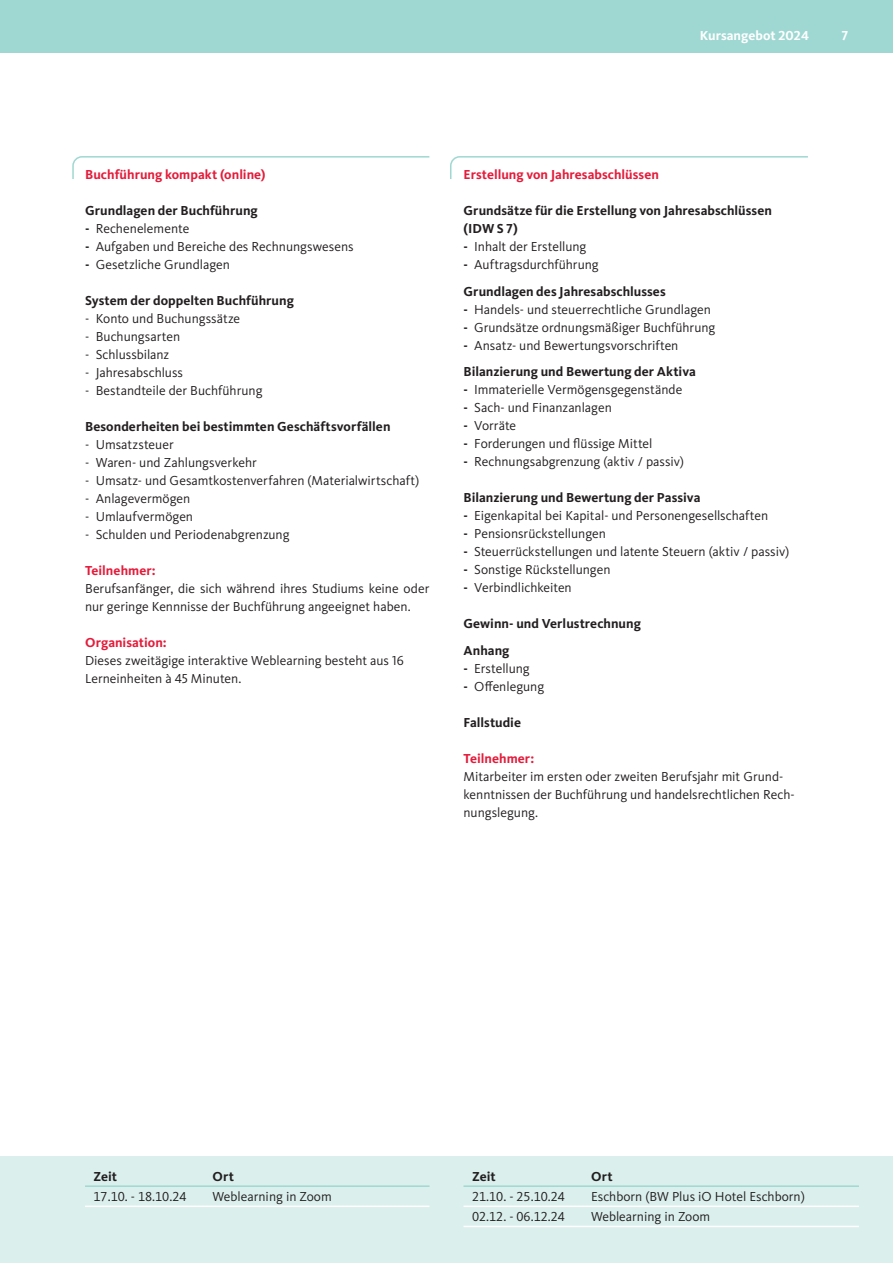
<style>
.page{position:relative;width:893px;height:1263px;background:#fff}
.page>*{position:absolute;margin:0;border:0;box-sizing:border-box;transform-origin:0 0}
.Copy_Kieviet_9_12_pt{font:13.5px "Kievit IDW";color:#231f20}
.Subhead_Kieviet_9_12_bold{font:13.5px/18px "Kievit IDW";color:#231f20}
.Subhead_Kieviet_9_12_bold-2{font:700 13.5px/18px "Kievit IDW";letter-spacing:.005em;color:#231f20}
.Copy_Kieviet_9_12_pt_Blocksatz{font:13.5px/18px "Kievit IDW";color:#231f20}
.Subhead_Kieviet_9_12_bold-3{font:700 13.5px "Kievit IDW";letter-spacing:.005em;color:#e41c3b}
.Copy_Kieviet_9_12_pt-2{font:13.5px "Kievit IDW Tab";color:#231f20}
.Copy_Kieviet_9_12_pt_Tabelle{font:13.5px "Kievit IDW Tab";color:#231f20}
.t1{font:700 13.5px "Kievit IDW";letter-spacing:.005em;color:#fff}
.Copy_Kieviet_9_12_pt_Tabelle-2{font:700 13.5px "Kievit IDW Tab";letter-spacing:.005em;color:#231f20}
.Copy_Kieviet_9_12_pt-3{font:700 13.5px "Kievit IDW";color:#231f20}
.s1{font-weight:700}
</style>
<div class="page">
<div style="left:0;top:0;width:893px;height:53px;background:#9fd8d2"></div>
<div style="left:0;top:1156px;width:893px;height:107px;background:#dbefed"></div>
<svg style="left:72px;top:156px;width:358px;height:23px"></svg>
<svg style="left:450px;top:156px;width:358px;height:23px"></svg>
<hr style="left:85px;top:1185px;width:344px;height:2px;background:#9fd8d2">
<hr style="left:85px;top:1205px;width:344px;height:2px;background:#fff">
<hr style="left:463px;top:1185px;width:396px;height:2px;background:#9fd8d2">
<hr style="left:463px;top:1205px;width:396px;height:2px;background:#fff">
<hr style="left:463px;top:1226px;width:396px;height:1px;background:#fff">
<p class="t1" style="left:700px;top:27px;width:111px">Kursangebot 2024</p>
<p class="t1" style="left:842px;top:27px;width:8px">7</p>
<p class="Subhead_Kieviet_9_12_bold-3" style="left:85px;top:167px;width:182px">Buchführung kompakt (online)</p>
<p class="Subhead_Kieviet_9_12_bold-2" style="left:85px;top:202px;width:174px">Grundlagen der Buchführung</p>
<p class="Copy_Kieviet_9_12_pt" style="left:85px;top:221px;width:106px"><span class="s1">-</span> Rechenelemente</p>
<p class="Copy_Kieviet_9_12_pt" style="left:85px;top:239px;width:270px"><span class="s1">-</span> Aufgaben und Bereiche des Rechnungswesens</p>
<p class="Copy_Kieviet_9_12_pt" style="left:85px;top:257px;width:146px"><span class="s1">-</span> Gesetzliche Grundlagen</p>
<p class="Subhead_Kieviet_9_12_bold-2" style="left:85px;top:292px;width:210px">System der doppelten Buchführung</p>
<p class="Subhead_Kieviet_9_12_bold" style="left:85px;top:310px;width:157px">- Konto und Buchungssätze</p>
<p class="Subhead_Kieviet_9_12_bold" style="left:85px;top:328px;width:97px">- Buchungsarten</p>
<p class="Subhead_Kieviet_9_12_bold" style="left:85px;top:346px;width:86px">- Schlussbilanz</p>
<p class="Subhead_Kieviet_9_12_bold" style="left:85px;top:364px;width:99px">- Jahresabschluss</p>
<p class="Subhead_Kieviet_9_12_bold" style="left:85px;top:382px;width:179px">- Bestandteile der Buchführung</p>
<p class="Subhead_Kieviet_9_12_bold-2" style="left:85px;top:418px;width:307px">Besonderheiten bei bestimmten Geschäftsvorfällen</p>
<p class="Subhead_Kieviet_9_12_bold" style="left:85px;top:436px;width:90px">- Umsatzsteuer</p>
<p class="Subhead_Kieviet_9_12_bold" style="left:85px;top:454px;width:173px">- Waren- und Zahlungsverkehr</p>
<p class="Subhead_Kieviet_9_12_bold" style="left:85px;top:472px;width:336px">- Umsatz- und Gesamtkostenverfahren (Materialwirtschaft)</p>
<p class="Subhead_Kieviet_9_12_bold" style="left:85px;top:490px;width:107px">- Anlagevermögen</p>
<p class="Subhead_Kieviet_9_12_bold" style="left:85px;top:508px;width:110px">- Umlaufvermögen</p>
<p class="Subhead_Kieviet_9_12_bold" style="left:85px;top:526px;width:206px">- Schulden und Periodenabgrenzung</p>
<p class="Subhead_Kieviet_9_12_bold-3" style="left:85px;top:563px;width:72px">Teilnehmer:</p>
<p class="Copy_Kieviet_9_12_pt_Blocksatz" style="left:85px;top:580px;width:346px">Berufsanfänger, die sich während ihres Studiums keine oder nur geringe Kennnisse der Buchführung angeeignet haben.</p>
<p class="Subhead_Kieviet_9_12_bold-3" style="left:85px;top:635px;width:83px">Organisation:</p>
<p class="Subhead_Kieviet_9_12_bold" style="left:85px;top:652px;width:320px">Dieses zweitägige interaktive Weblearning besteht aus 16<br>Lerneinheiten à 45 Minuten.</p>
<p class="Subhead_Kieviet_9_12_bold-3" style="left:463px;top:167px;width:197px">Erstellung von Jahresabschlüssen</p>
<p class="Subhead_Kieviet_9_12_bold-2" style="left:463px;top:202px;width:310px">Grundsätze für die Erstellung von Jahresabschlüssen (IDW S 7)</p>
<p class="Copy_Kieviet_9_12_pt" style="left:463px;top:239px;width:124px"><span class="s1">-</span> Inhalt der Erstellung</p>
<p class="Copy_Kieviet_9_12_pt" style="left:463px;top:257px;width:137px"><span class="s1">-</span> Auftragsdurchführung</p>
<p class="Subhead_Kieviet_9_12_bold-2" style="left:463px;top:282px;width:204px">Grundlagen des Jahresabschlusses</p>
<p class="Copy_Kieviet_9_12_pt" style="left:463px;top:301px;width:249px"><span class="s1">-</span> Handels- und steuerrechtliche Grundlagen</p>
<p class="Copy_Kieviet_9_12_pt" style="left:463px;top:319px;width:253px"><span class="s1">-</span> Grundsätze ordnungsmäßiger Buchführung</p>
<p class="Copy_Kieviet_9_12_pt" style="left:463px;top:337px;width:216px"><span class="s1">-</span> Ansatz- und Bewertungsvorschriften</p>
<p class="Subhead_Kieviet_9_12_bold-2" style="left:463px;top:363px;width:234px">Bilanzierung und Bewertung der Aktiva</p>
<p class="Copy_Kieviet_9_12_pt" style="left:463px;top:382px;width:220px"><span class="s1">-</span> Immaterielle Vermögensgegenstände</p>
<p class="Copy_Kieviet_9_12_pt" style="left:463px;top:400px;width:150px"><span class="s1">-</span> Sach- und Finanzanlagen</p>
<p class="Copy_Kieviet_9_12_pt" style="left:463px;top:418px;width:54px"><span class="s1">-</span> Vorräte</p>
<p class="Copy_Kieviet_9_12_pt" style="left:463px;top:436px;width:190px"><span class="s1">-</span> Forderungen und flüssige Mittel</p>
<p class="Copy_Kieviet_9_12_pt" style="left:463px;top:454px;width:222px"><span class="s1">-</span> Rechnungsabgrenzung (aktiv / passiv)</p>
<p class="Subhead_Kieviet_9_12_bold-2" style="left:463px;top:489px;width:239px">Bilanzierung und Bewertung der Passiva</p>
<p class="Copy_Kieviet_9_12_pt" style="left:463px;top:508px;width:306px"><span class="s1">-</span> Eigenkapital bei Kapital- und Personengesellschaften</p>
<p class="Copy_Kieviet_9_12_pt" style="left:463px;top:526px;width:144px"><span class="s1">-</span> Pensionsrückstellungen</p>
<p class="Copy_Kieviet_9_12_pt" style="left:463px;top:544px;width:327px"><span class="s1">-</span> Steuerrückstellungen und latente Steuern (aktiv / passiv)</p>
<p class="Copy_Kieviet_9_12_pt" style="left:463px;top:562px;width:148px"><span class="s1">-</span> Sonstige Rückstellungen</p>
<p class="Copy_Kieviet_9_12_pt" style="left:463px;top:580px;width:110px"><span class="s1">-</span> Verbindlichkeiten</p>
<p class="Subhead_Kieviet_9_12_bold-2" style="left:463px;top:615px;width:179px">Gewinn- und Verlustrechnung</p>
<p class="Subhead_Kieviet_9_12_bold-2" style="left:463px;top:641px;width:48px">Anhang</p>
<p class="Copy_Kieviet_9_12_pt" style="left:463px;top:660px;width:68px"><span class="s1">-</span> Erstellung</p>
<p class="Copy_Kieviet_9_12_pt" style="left:463px;top:678px;width:82px"><span class="s1">-</span> Offenlegung</p>
<p class="Copy_Kieviet_9_12_pt-3" style="left:463px;top:714px;width:59px">Fallstudie</p>
<p class="Subhead_Kieviet_9_12_bold-3" style="left:463px;top:750px;width:72px">Teilnehmer:</p>
<p class="Copy_Kieviet_9_12_pt_Blocksatz" style="left:463px;top:767px;width:333px">Mitarbeiter im ersten oder zweiten Berufsjahr mit Grund&shy;kenntnissen der Buchführung und handelsrechtlichen Rech&shy;nungslegung.</p>
<p class="Copy_Kieviet_9_12_pt_Tabelle-2" style="left:94px;top:1168px;width:25px">Zeit</p>
<p class="Copy_Kieviet_9_12_pt_Tabelle-2" style="left:213px;top:1168px;width:23px">Ort</p>
<p class="Copy_Kieviet_9_12_pt_Tabelle" style="left:94px;top:1188px;width:95px">17.10. - 18.10.24</p>
<p class="Copy_Kieviet_9_12_pt_Tabelle" style="left:213px;top:1188px;width:121px">Weblearning in Zoom</p>
<p class="Copy_Kieviet_9_12_pt_Tabelle-2" style="left:472px;top:1168px;width:25px">Zeit</p>
<p class="Copy_Kieviet_9_12_pt_Tabelle-2" style="left:591px;top:1168px;width:23px">Ort</p>
<p class="Copy_Kieviet_9_12_pt-2" style="left:472px;top:1188px;width:95px">21.10. - 25.10.24</p>
<p class="Copy_Kieviet_9_12_pt-2" style="left:591px;top:1188px;width:215px">Eschborn (BW Plus iO Hotel Eschborn)</p>
<p class="Copy_Kieviet_9_12_pt-2" style="left:472px;top:1208px;width:95px">02.12. - 06.12.24</p>
<p class="Copy_Kieviet_9_12_pt-2" style="left:591px;top:1208px;width:121px">Weblearning in Zoom</p>
</div>
